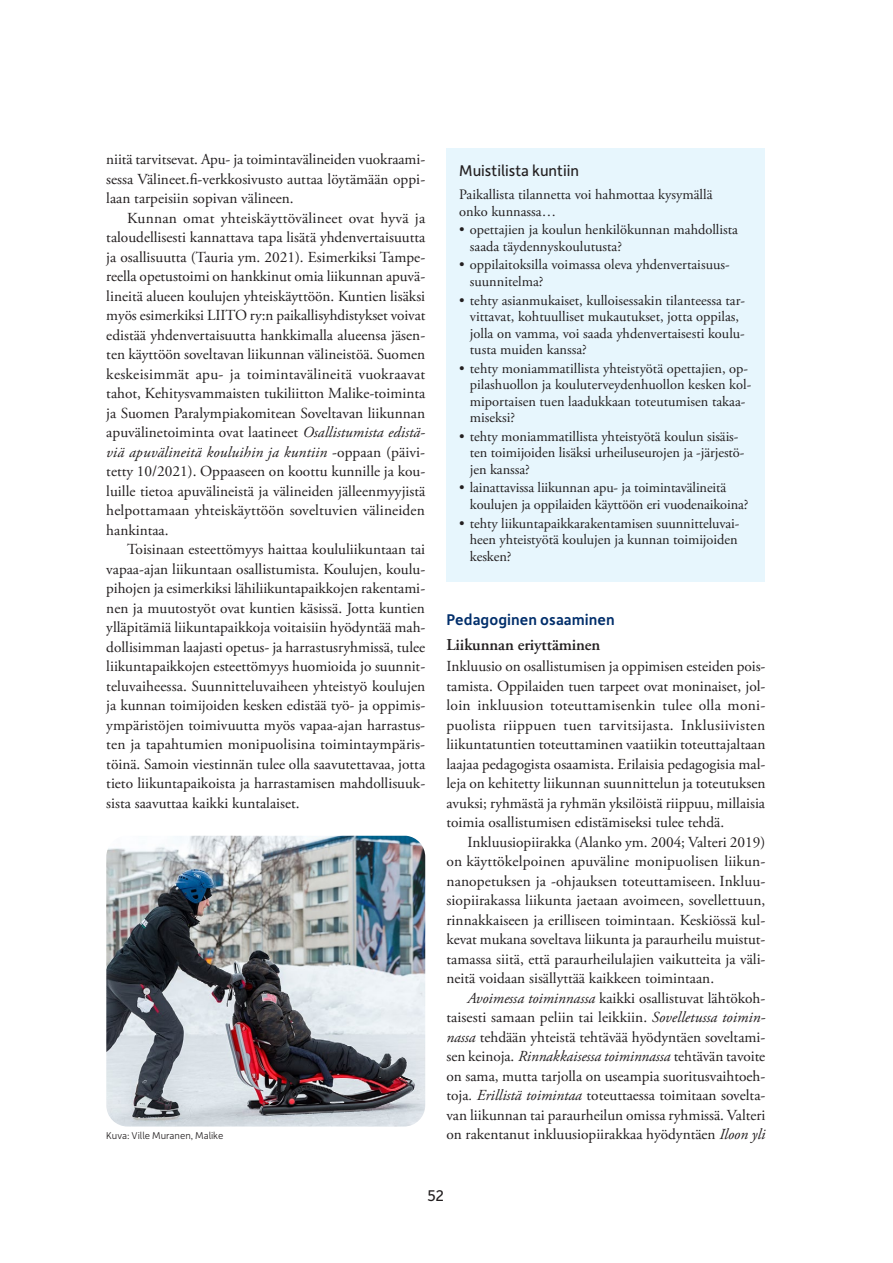
<style>
.page{position:relative;width:893px;height:1263px;background:#fff}
.page>*{position:absolute;margin:0;border:0;box-sizing:border-box;transform-origin:0 0}
.o3{font:600 16.5px "Adobe Garamond Pro";letter-spacing:-.005em;color:#231f20}
.box_ots{font:16.5px "Depot New";color:#231f20}
.o2{font:500 16.5px "Depot New";letter-spacing:.005em;color:#002e6b}
.leipis_sis{font:15.3px/19.5px "Adobe Garamond Pro";color:#231f20;text-align:justify}
.leipis{font:15.3px/19.5px "Adobe Garamond Pro";color:#231f20;text-align:justify}
.box{font:14.4px/16.5px "Adobe Garamond Pro";color:#231f20}
.t1{font:300 10.5px "Depot New";color:#231f20}
.s1{font-style:italic}
</style>
<div class="page">
<div style="left:446px;top:149px;width:319px;height:46px;background:#e7f6fd"></div>
<div style="left:446px;top:176px;width:319px;height:61px;background:#e7f6fd"></div>
<div style="left:446px;top:211px;width:319px;height:61px;background:#e7f6fd"></div>
<div style="left:446px;top:246px;width:319px;height:61px;background:#e7f6fd"></div>
<div style="left:446px;top:281px;width:319px;height:94px;background:#e7f6fd"></div>
<div style="left:446px;top:349px;width:319px;height:94px;background:#e7f6fd"></div>
<div style="left:446px;top:418px;width:319px;height:77px;background:#e7f6fd"></div>
<div style="left:446px;top:469px;width:319px;height:61px;background:#e7f6fd"></div>
<div style="left:446px;top:504px;width:319px;height:77px;background:#e7f6fd"></div>
<img style="left:106px;top:836px;width:319px;height:290px">
<p class="leipis" style="left:106px;top:150px;width:320px">niitä tarvitsevat. Apu- ja toimintavälineiden vuokraami&shy;sessa Välineet.fi-verkkosivusto auttaa löytämään oppi&shy;laan tarpeisiin sopivan välineen.</p>
<p class="leipis_sis" style="left:106px;top:209px;width:321px;text-indent:21px">Kunnan omat yhteiskäyttövälineet ovat hyvä ja taloudellisesti kannattava tapa lisätä yhdenvertaisuutta ja osallisuutta (Tauria ym. 2021). Esimerkiksi Tampe&shy;reella opetustoimi on hankkinut omia liikunnan apuvä&shy;lineitä alueen koulujen yhteiskäyttöön. Kuntien lisäksi myös esimerkiksi LIITO ry:n paikallisyhdistykset voivat edistää yhdenvertaisuutta hankkimalla alueensa jäsen&shy;ten käyttöön soveltavan liikunnan välineistöä. Suomen keskeisimmät apu- ja toimintavälineitä vuokraavat tahot, Kehitysvammaisten tukiliitton Malike-toiminta ja Suomen Paralympiakomitean Soveltavan liikunnan apuvälinetoiminta ovat laatineet <span class="s1">Osallistumista edistä&shy;viä apuvälineitä kouluihin ja kuntiin</span> -oppaan (päivi&shy;tetty 10/2021). Oppaaseen on koottu kunnille ja kou&shy;luille tietoa apuvälineistä ja välineiden jälleenmyyjistä helpottamaan yhteiskäyttöön soveltuvien välineiden hankintaa.</p>
<p class="leipis_sis" style="left:106px;top:540px;width:320px;text-indent:21px">Toisinaan esteettömyys haittaa koululiikuntaan tai vapaa-ajan liikuntaan osallistumista. Koulujen, koulu&shy;pihojen ja esimerkiksi lähiliikuntapaikkojen rakentami&shy;nen ja muutostyöt ovat kuntien käsissä. Jotta kuntien ylläpitämiä liikuntapaikkoja voitaisiin hyödyntää mah&shy;dollisimman laajasti opetus- ja harrastusryhmissä, tulee liikuntapaikkojen esteettömyys huomioida jo suunnit&shy;teluvaiheessa. Suunnitteluvaiheen yhteistyö koulujen ja kunnan toimijoiden kesken edistää työ- ja oppimis&shy;ympäristöjen toimivuutta myös vapaa-ajan harrastus&shy;ten ja tapahtumien monipuolisina toimintaympäris&shy;töinä. Samoin viestinnän tulee olla saavutettavaa, jotta tieto liikuntapaikoista ja harrastamisen mahdollisuuk&shy;sista saavuttaa kaikki kuntalaiset.</p>
<h1 class="box_ots" style="left:459px;top:159px;width:121px">Muistilista kuntiin</h1>
<p class="box" style="left:459px;top:187px;width:255px">Paikallista tilannetta voi hahmottaa kysymällä onko kunnassa…</p>
<p class="box" style="left:470px;top:222px;width:270px;text-indent:-11px">• opettajien ja koulun henkilökunnan mahdollista saada täydennyskoulutusta?</p>
<p class="box" style="left:470px;top:257px;width:261px;text-indent:-11px">• oppilaitoksilla voimassa oleva yhdenvertaisuus&shy;suunnitelma?</p>
<p class="box" style="left:470px;top:292px;width:277px;text-indent:-11px">• tehty asianmukaiset, kulloisessakin tilanteessa tar&shy;vittavat, kohtuulliset mukautukset, jotta oppilas, jolla on vamma, voi saada yhdenvertaisesti koulu&shy;tusta muiden kanssa?</p>
<p class="box" style="left:470px;top:360px;width:283px;text-indent:-11px">• tehty moniammatillista yhteistyötä opettajien, op&shy;pilashuollon ja kouluterveydenhuollon kesken kol&shy;miportaisen tuen laadukkaan toteutumisen takaa&shy;miseksi?</p>
<p class="box" style="left:470px;top:428px;width:276px;text-indent:-11px">• tehty moniammatillista yhteistyötä koulun sisäis&shy;ten toimijoiden lisäksi urheiluseurojen ja -järjestö&shy;jen kanssa?</p>
<p class="box" style="left:470px;top:480px;width:280px;text-indent:-11px">• lainattavissa liikunnan apu- ja toimintavälineitä koulujen ja oppilaiden käyttöön eri vuodenaikoina?</p>
<p class="box" style="left:470px;top:515px;width:271px;text-indent:-11px">• tehty liikuntapaikkarakentamisen suunnitteluvai&shy;heen yhteistyötä koulujen ja kunnan toimijoiden kesken?</p>
<h2 class="o2" style="left:446px;top:609px;width:170px">Pedagoginen osaaminen</h2>
<h3 class="o3" style="left:446px;top:635px;width:155px">Liikunnan eriyttäminen</h3>
<p class="leipis" style="left:446px;top:657px;width:320px">Inkluusio on osallistumisen ja oppimisen esteiden pois&shy;tamista. Oppilaiden tuen tarpeet ovat moninaiset, jol&shy;loin inkluusion toteuttamisenkin tulee olla moni&shy;puolista riippuen tuen tarvitsijasta. Inklusiivisten liikuntatuntien toteuttaminen vaatiikin toteuttajaltaan laajaa pedagogista osaamista. Erilaisia pedagogisia mal&shy;leja on kehitetty liikunnan suunnittelun ja toteutuksen avuksi; ryhmästä ja ryhmän yksilöistä riippuu, millaisia toimia osallistumisen edistämiseksi tulee tehdä.</p>
<p class="leipis_sis" style="left:446px;top:833px;width:320px;text-indent:21px">Inkluusiopiirakka (Alanko ym. 2004; Valteri 2019) on käyttökelpoinen apuväline monipuolisen liikun&shy;nanopetuksen ja -ohjauksen toteuttamiseen. Inkluu&shy;siopiirakassa liikunta jaetaan avoimeen, sovellettuun, rinnakkaiseen ja erilliseen toimintaan. Keskiössä kul&shy;kevat mukana soveltava liikunta ja paraurheilu muistut&shy;tamassa siitä, että paraurheilulajien vaikutteita ja väli&shy;neitä voidaan sisällyttää kaikkeen toimintaan.</p>
<p class="leipis_sis" style="left:446px;top:989px;width:320px;text-indent:21px"><span class="s1">Avoimessa toiminnassa</span> kaikki osallistuvat lähtökoh&shy;taisesti samaan peliin tai leikkiin. <span class="s1">Sovelletussa toimin&shy;nassa</span> tehdään yhteistä tehtävää hyödyntäen soveltami&shy;sen keinoja. <span class="s1">Rinnakkaisessa toiminnassa</span> tehtävän tavoite on sama, mutta tarjolla on useampia suoritusvaihtoeh&shy;toja<span class="s1">. Erillistä toimintaa</span> toteuttaessa toimitaan sovelta&shy;van liikunnan tai paraurheilun omissa ryhmissä. Valteri</p>
<p class="t1" style="left:106px;top:1128px;width:119px">Kuva: Ville Muranen, Malike</p>
<p class="leipis_sis" style="left:446px;top:1125px;width:320px">on rakentanut inkluusiopiirakkaa hyödyntäen <span class="s1">Iloon yli</span></p>
<p class="box_ots" style="left:428px;top:1185px;width:18px">52</p>
</div>
